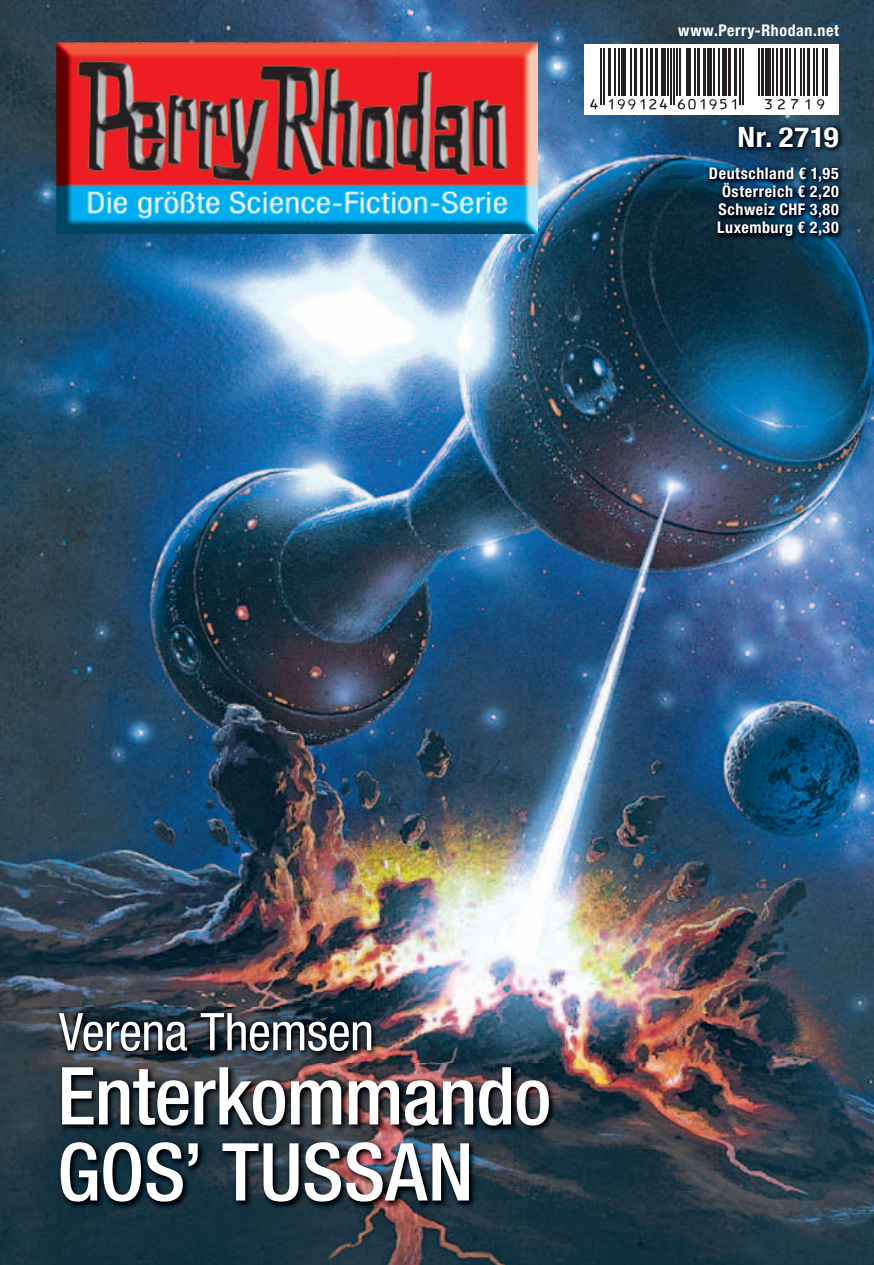
<style>
.page{position:relative;width:874px;height:1265px;background:#fff}
.page>*{position:absolute;margin:0;border:0;box-sizing:border-box;transform-origin:0 0}
.t1{font:500 condensed 80px/76px "Helvetica Neue LT Pro";letter-spacing:-.01em;color:#fff}
.t2{font:condensed 52px "Helvetica Neue LT Pro";letter-spacing:-.015em;color:#fff}
.t3{font:700 condensed 28px "Helvetica Neue LT Com";letter-spacing:.02em;color:#fff;scale:1.1 1}
.t4{font:700 condensed 16px/18px "Helvetica Neue LT Com";letter-spacing:.035em;color:#fff;text-align:right}
</style>
<div class="page">
<img style="left:0;top:0;width:873px;height:1264px">
<img style="left:57px;top:43px;width:480px;height:191px">
<svg style="left:584px;top:45px;width:254px;height:70px"></svg>
<hr style="left:600px;top:49px;width:1px;height:56px;background:#231f20">
<hr style="left:603px;top:49px;width:2px;height:56px;background:#231f20">
<hr style="left:608px;top:49px;width:3px;height:47px;background:#231f20">
<hr style="left:614px;top:49px;width:1px;height:47px;background:#231f20">
<hr style="left:618px;top:49px;width:1px;height:47px;background:#231f20">
<hr style="left:621px;top:49px;width:4px;height:47px;background:#231f20">
<hr style="left:630px;top:49px;width:1px;height:47px;background:#231f20">
<hr style="left:633px;top:49px;width:3px;height:47px;background:#231f20">
<hr style="left:639px;top:49px;width:3px;height:47px;background:#231f20">
<hr style="left:645px;top:49px;width:2px;height:47px;background:#231f20">
<hr style="left:650px;top:49px;width:3px;height:47px;background:#231f20">
<hr style="left:654px;top:49px;width:3px;height:47px;background:#231f20">
<div style="left:660px;top:49px;width:5px;height:47px;background:#231f20"></div>
<hr style="left:666px;top:49px;width:1px;height:47px;background:#231f20">
<hr style="left:669px;top:49px;width:2px;height:56px;background:#231f20">
<hr style="left:672px;top:49px;width:1px;height:56px;background:#231f20">
<hr style="left:675px;top:49px;width:2px;height:47px;background:#231f20">
<hr style="left:678px;top:49px;width:1px;height:47px;background:#231f20">
<hr style="left:686px;top:49px;width:4px;height:47px;background:#231f20">
<hr style="left:693px;top:49px;width:2px;height:47px;background:#231f20">
<hr style="left:696px;top:49px;width:3px;height:47px;background:#231f20">
<hr style="left:702px;top:49px;width:3px;height:47px;background:#231f20">
<hr style="left:707px;top:49px;width:4px;height:47px;background:#231f20">
<hr style="left:713px;top:49px;width:1px;height:47px;background:#231f20">
<hr style="left:717px;top:49px;width:2px;height:47px;background:#231f20">
<hr style="left:722px;top:49px;width:4px;height:47px;background:#231f20">
<hr style="left:728px;top:49px;width:3px;height:47px;background:#231f20">
<hr style="left:734px;top:49px;width:3px;height:47px;background:#231f20">
<hr style="left:738px;top:49px;width:1px;height:56px;background:#231f20">
<hr style="left:741px;top:49px;width:2px;height:56px;background:#231f20">
<hr style="left:757px;top:49px;width:1px;height:47px;background:#231f20">
<hr style="left:760px;top:49px;width:3px;height:47px;background:#231f20">
<div style="left:765px;top:49px;width:5px;height:47px;background:#231f20"></div>
<hr style="left:772px;top:49px;width:1px;height:47px;background:#231f20">
<hr style="left:775px;top:49px;width:1px;height:47px;background:#231f20">
<hr style="left:779px;top:49px;width:3px;height:47px;background:#231f20">
<hr style="left:784px;top:49px;width:3px;height:47px;background:#231f20">
<hr style="left:789px;top:49px;width:1px;height:47px;background:#231f20">
<hr style="left:793px;top:49px;width:1px;height:47px;background:#231f20">
<hr style="left:799px;top:49px;width:1px;height:47px;background:#231f20">
<hr style="left:802px;top:49px;width:1px;height:47px;background:#231f20">
<hr style="left:807px;top:49px;width:2px;height:47px;background:#231f20">
<hr style="left:813px;top:49px;width:1px;height:47px;background:#231f20">
<hr style="left:815px;top:49px;width:2px;height:47px;background:#231f20">
<hr style="left:821px;top:49px;width:2px;height:47px;background:#231f20">
<hr style="left:825px;top:49px;width:2px;height:47px;background:#231f20">
<svg style="left:590px;top:99px;width:7px;height:10px"></svg>
<svg style="left:608px;top:99px;width:58px;height:10px"></svg>
<svg style="left:677px;top:99px;width:58px;height:10px"></svg>
<svg style="left:764px;top:99px;width:7px;height:10px"></svg>
<svg style="left:777px;top:99px;width:7px;height:10px"></svg>
<svg style="left:790px;top:99px;width:8px;height:10px"></svg>
<svg style="left:805px;top:99px;width:4px;height:10px"></svg>
<svg style="left:816px;top:99px;width:7px;height:10px"></svg>
<img style="left:704px;top:163px;width:141px;height:80px">
<img style="left:733px;top:122px;width:112px;height:32px">
<img style="left:54px;top:1007px;width:324px;height:50px">
<img style="left:57px;top:1063px;width:500px;height:146px">
<p class="t4" style="left:678px;top:21px;width:162px">www.Perry-Rhodan.net</p>
<h3 class="t3" style="left:737px;top:120px;width:93px">Nr. 2719</h3>
<p class="t4" style="left:708px;top:165px;width:131px">Deutschland € 1,95<br>Österreich € 2,20<br>Schweiz CHF 3,80<br>Luxemburg € 2,30</p>
<h2 class="t2" style="left:59px;top:1001px;width:316px">Verena Themsen</h2>
<h1 class="t1" style="left:57px;top:1057px;width:495px">Enterkommando<br>GOS’ TUSSAN</h1>
</div>
